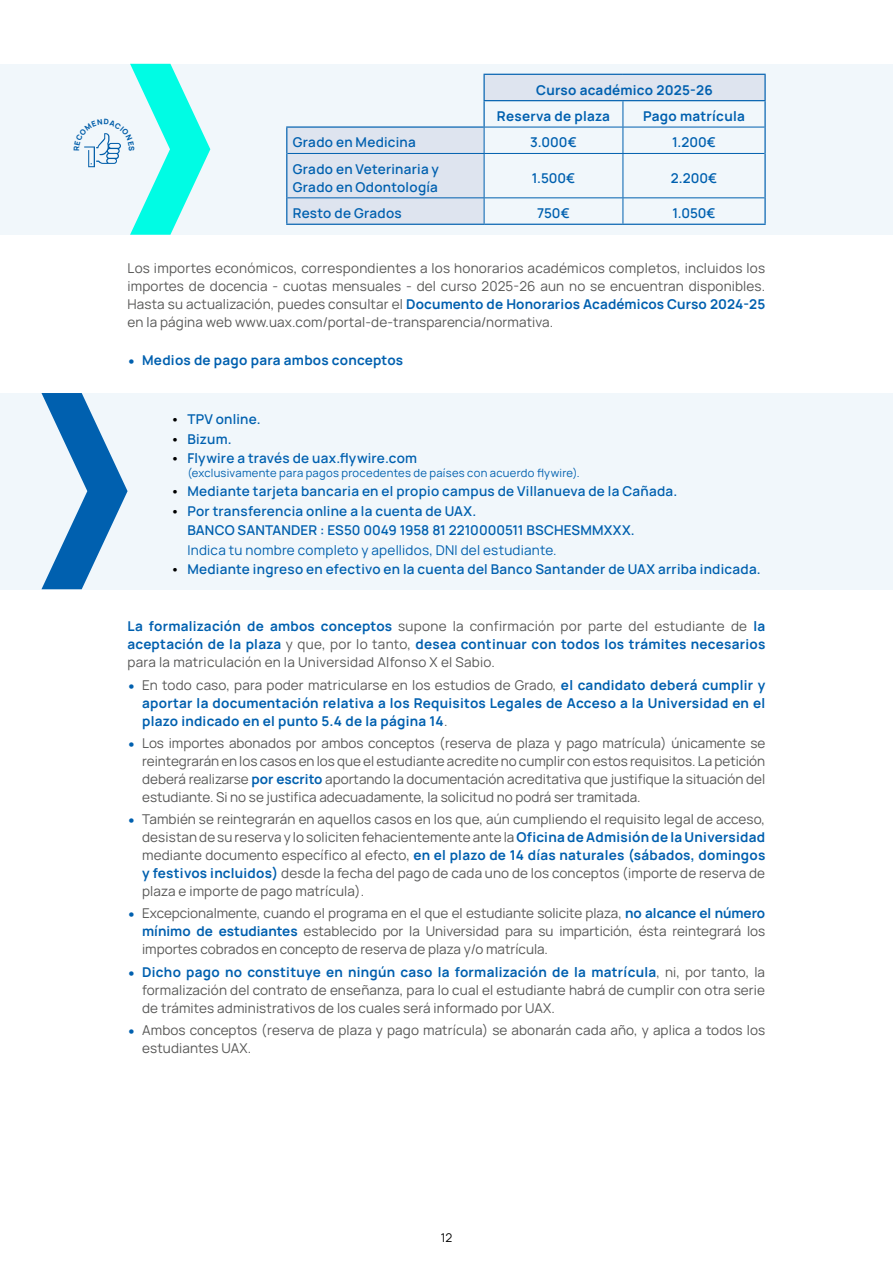
<style>
.page{position:relative;width:893px;height:1263px;background:#fff}
.page>*{position:absolute;margin:0;border:0;box-sizing:border-box;transform-origin:0 0}
.t1{font:700 30px "Manrope";color:#0060af}
.t2{font:13.5px/18px "Manrope";letter-spacing:.01em;color:#575756;text-align:justify}
.t3{font:600 13.5px/18px "Manrope";letter-spacing:.015em;color:#0060af}
.t4{font:700 13.5px/18px "Manrope";letter-spacing:.02em;color:#0060af}
.t5{font:13.5px "Manrope";letter-spacing:.015em;color:#0060af}
.t6{font:12px "Manrope";color:#000}
.t7{font:11.25px "Manrope";letter-spacing:.025em;color:#0060af}
.s1{font-weight:700;color:#0060af}
.s2{color:#000}
.s3{font-weight:400;color:#575756}
</style>
<div class="page">
<div style="left:0;top:64px;width:893px;height:171px;background:#f1f7fb"></div>
<div style="left:0;top:393px;width:893px;height:196px;background:#f1f7fb"></div>
<svg style="left:287px;top:75px;width:477px;height:149px"></svg>
<hr style="left:483px;top:75px;width:2px;height:25px;background:#0060af">
<hr style="left:483px;top:74px;width:140px;height:1px;background:#0060af">
<hr style="left:623px;top:74px;width:143px;height:1px;background:#0060af">
<hr style="left:764px;top:75px;width:2px;height:25px;background:#0060af">
<hr style="left:483px;top:101px;width:2px;height:26px;background:#0060af">
<hr style="left:483px;top:100px;width:140px;height:1px;background:#0060af">
<hr style="left:623px;top:100px;width:143px;height:1px;background:#0060af">
<hr style="left:764px;top:101px;width:2px;height:26px;background:#0060af">
<svg style="left:286px;top:128px;width:1px;height:25px"></svg>
<hr style="left:286px;top:126px;width:198px;height:2px;background:#0060af">
<svg style="left:484px;top:128px;width:1px;height:25px"></svg>
<hr style="left:484px;top:127px;width:139px;height:1px;background:#0060af">
<svg style="left:623px;top:101px;width:1px;height:52px"></svg>
<hr style="left:623px;top:127px;width:141px;height:1px;background:#0060af">
<hr style="left:764px;top:127px;width:2px;height:26px;background:#0060af">
<hr style="left:286px;top:153px;width:1px;height:45px;background:#0060af">
<hr style="left:287px;top:153px;width:197px;height:1px;background:#0060af">
<hr style="left:484px;top:154px;width:1px;height:43px;background:#0060af">
<hr style="left:484px;top:153px;width:139px;height:1px;background:#0060af">
<hr style="left:623px;top:154px;width:1px;height:43px;background:#0060af">
<hr style="left:623px;top:153px;width:141px;height:1px;background:#0060af">
<hr style="left:764px;top:153px;width:2px;height:45px;background:#0060af">
<svg style="left:286px;top:198px;width:1px;height:26px"></svg>
<hr style="left:287px;top:197px;width:197px;height:1px;background:#0060af">
<hr style="left:286px;top:224px;width:198px;height:1px;background:#0060af">
<svg style="left:484px;top:198px;width:1px;height:26px"></svg>
<hr style="left:484px;top:197px;width:139px;height:1px;background:#0060af">
<hr style="left:484px;top:224px;width:139px;height:1px;background:#0060af">
<svg style="left:623px;top:198px;width:1px;height:26px"></svg>
<hr style="left:623px;top:197px;width:141px;height:1px;background:#0060af">
<hr style="left:764px;top:198px;width:2px;height:26px;background:#0060af">
<hr style="left:623px;top:224px;width:143px;height:1px;background:#0060af">
<svg style="left:41px;top:393px;width:87px;height:196px"></svg>
<svg style="left:84px;top:64px;width:126px;height:171px"></svg>
<p class="t4" style="left:497px;top:76px;width:217px;line-height:26.4px;text-indent:39px">Curso académico 2025-26<br>Reserva de plaza</p>
<p class="t4" style="left:643px;top:107px;width:103px">Pago matrícula</p>
<p class="t3" style="left:293px;top:133px;width:125px">Grado en Medicina</p>
<p class="t3" style="left:530px;top:133px;width:48px">3.000€</p>
<p class="t3" style="left:672px;top:133px;width:45px">1.200€</p>
<p class="t3" style="left:293px;top:159px;width:148px">Grado en Veterinaria y<br>Grado en Odontología</p>
<p class="t3" style="left:532px;top:168px;width:45px">1.500€</p>
<p class="t3" style="left:671px;top:168px;width:48px">2.200€</p>
<p class="t3" style="left:293px;top:204px;width:110px">Resto de Grados</p>
<p class="t3" style="left:537px;top:204px;width:34px">750€</p>
<p class="t3" style="left:672px;top:204px;width:45px">1.050€</p>
<p class="t2" style="left:128px;top:258px;width:639px">Los importes económicos, correspondientes a los honorarios académicos completos, incluidos los importes de docencia - cuotas mensuales - del curso 2025-26 aun no se encuentran disponibles.<br>Hasta su actualización, puedes consultar el <span class="s1">Documento de Honorarios Académicos Curso 2024-25 </span>en la página web www.uax.com/portal-de-transparencia/normativa.</p>
<h1 class="t1" style="left:128px;top:339px;width:9px">·</h1>
<p class="t4" style="left:142px;top:351px;width:262px">Medios de pago para ambos conceptos</p>
<p class="t3" style="left:170px;top:410px;width:92px"><span class="s2">•</span> TPV online.</p>
<p class="t3" style="left:170px;top:429px;width:63px"><span class="s2">•</span> Bizum.</p>
<p class="t3" style="left:170px;top:449px;width:248px"><span class="s2">•</span> Flywire a través de uax.flywire.com</p>
<p class="t7" style="left:187px;top:465px;width:394px">(exclusivamente para pagos procedentes de países con acuerdo flywire).</p>
<p class="t3" style="left:170px;top:482px;width:508px"><span class="s2">•</span> Mediante tarjeta bancaria en el propio campus de Villanueva de la Cañada.</p>
<p class="t3" style="left:187px;top:501px;width:449px;line-height:19.5px;text-indent:-17px"><span class="s2">•</span> Por transferencia online a la cuenta de UAX.<br>BANCO SANTANDER : ES50 0049 1958 81 2210000511 BSCHESMMXXX.</p>
<p class="t5" style="left:187px;top:540px;width:371px">Indica tu nombre completo y apellidos, DNI del estudiante.</p>
<p class="t3" style="left:170px;top:560px;width:592px"><span class="s2">•</span> Mediante ingreso en efectivo en la cuenta del Banco Santander de UAX arriba indicada.</p>
<p class="t2" style="left:128px;top:617px;width:639px"><span class="s1">La formalización de ambos conceptos</span> supone la confirmación por parte del estudiante de <span class="s1">la aceptación de la plaza</span> y que, por lo tanto, <span class="s1">desea continuar con todos los trámites necesarios </span>para la matriculación en la Universidad Alfonso X el Sabio.</p>
<h1 class="t1" style="left:128px;top:664px;width:9px">·</h1>
<p class="t4" style="left:142px;top:675px;width:625px;text-align:justify"><span class="s3">En todo caso, para poder matricularse en los estudios de Grado,</span> el candidato deberá cumplir y aportar la documentación relativa a los Requisitos Legales de Acceso a la Universidad en el plazo indicado en el punto 5.4 de la página 14<span class="s3">.</span></p>
<h1 class="t1" style="left:128px;top:722px;width:9px">·</h1>
<p class="t2" style="left:142px;top:733px;width:625px">Los importes abonados por ambos conceptos (reserva de plaza y pago matrícula) únicamente se reintegrarán en los casos en los que el estudiante acredite no cumplir con estos requisitos. La petición deberá realizarse <span class="s1">por escrito</span> aportando la documentación acreditativa que justifique la situación del estudiante. Si no se justifica adecuadamente, la solicitud no podrá ser tramitada.</p>
<h1 class="t1" style="left:128px;top:798px;width:9px">·</h1>
<p class="t2" style="left:142px;top:810px;width:625px">También se reintegrarán en aquellos casos en los que, aún cumpliendo el requisito legal de acceso, desistan de su reserva y lo soliciten fehacientemente ante la <span class="s1">Oficina de Admisión de la Universidad </span>mediante documento específico al efecto, <span class="s1">en el plazo de 14 días naturales (sábados, domingos y festivos incluidos)</span> desde la fecha del pago de cada uno de los conceptos (importe de reserva de plaza e importe de pago matrícula).</p>
<h1 class="t1" style="left:128px;top:892px;width:9px">·</h1>
<p class="t2" style="left:142px;top:904px;width:625px">Excepcionalmente, cuando el programa en el que el estudiante solicite plaza, <span class="s1">no alcance el número mínimo de estudiantes</span> establecido por la Universidad para su impartición, ésta reintegrará los importes cobrados en concepto de reserva de plaza y/o matrícula.</p>
<h1 class="t1" style="left:128px;top:951px;width:9px">·</h1>
<p class="t2" style="left:142px;top:962px;width:624px"><span class="s1">Dicho pago no constituye en ningún caso la formalización de la matrícula</span>, ni, por tanto, la formalización del contrato de enseñanza, para lo cual el estudiante habrá de cumplir con otra serie de trámites administrativos de los cuales será informado por UAX.</p>
<h1 class="t1" style="left:128px;top:1009px;width:9px">·</h1>
<p class="t2" style="left:142px;top:1020px;width:624px">Ambos conceptos (reserva de plaza y pago matrícula) se abonarán cada año, y aplica a todos los estudiantes UAX.</p>
<p class="t6" style="left:441px;top:1229px;width:13px">12</p>
</div>
